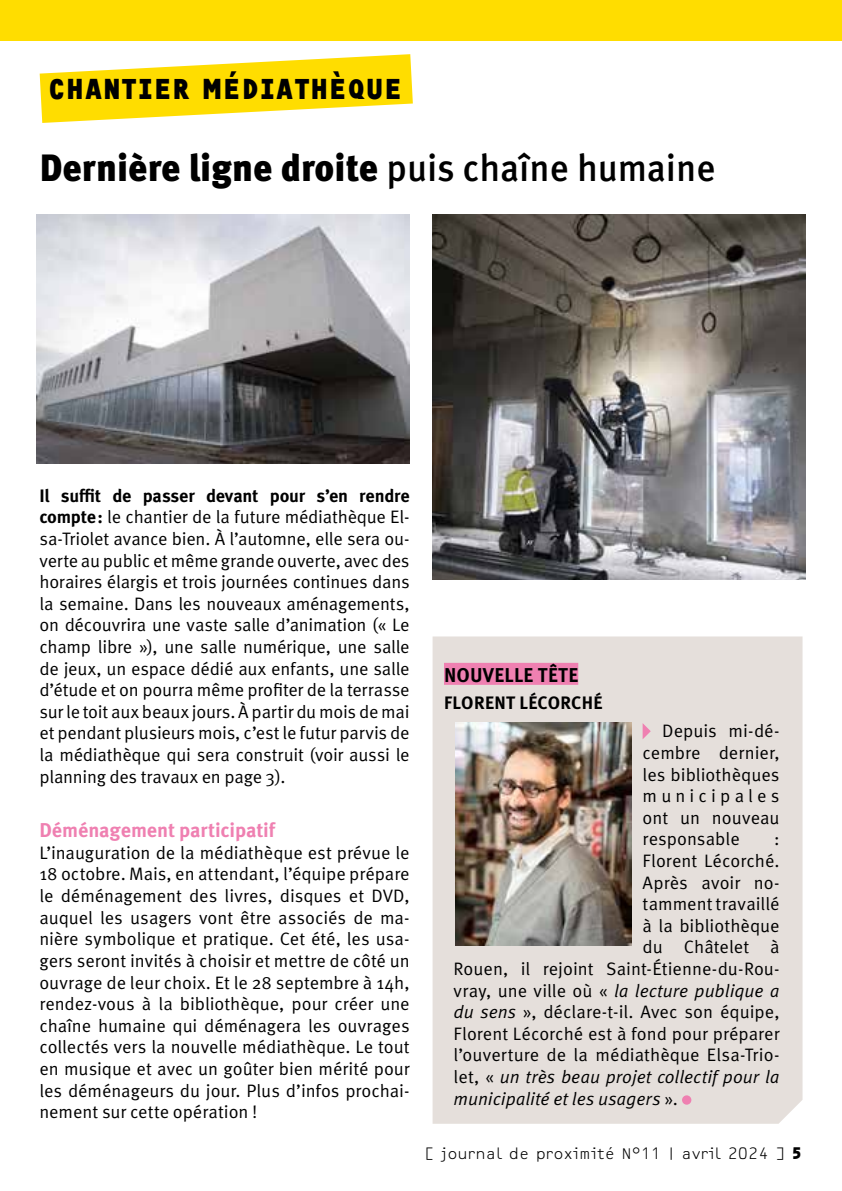
<style>
.page{position:relative;width:842px;height:1191px;background:#fff}
.page>*{position:absolute;margin:0;border:0;box-sizing:border-box;transform-origin:0 0}
.t1{font:900 38px "Meta Pro";color:#000;scale:.96 1}
.t2{font:700 30px "OCRF";color:#000;scale:.96 1}
.t3{font:700 20px "Meta Pro";letter-spacing:-.01em;color:#ef80b1}
.t4{font:700 20px "Meta Correspondence Pro";letter-spacing:.01em;color:#000;scale:.96 1}
.t5{font:18px/21.6px "Meta Pro Norm";color:#000;text-align:justify}
.t6{font:18px/21.6px "Meta Pro Norm Ita";color:#000}
.t7{font:700 18px "Meta Pro";letter-spacing:-.005em;color:#000}
.t8{font:700 18px "Meta Pro";letter-spacing:.02em;color:#000}
.t9{font:300 16px "OCRF";color:#000}
.s1{font-weight:500}
.s2{font-family:"Meta Pro";font-weight:700}
.s3{font-family:"Meta Pro Norm"}
.s4{font-family:"Meta Pro Norm Ita"}
.s5{font-weight:700}
</style>
<div class="page">
<div style="left:0;top:0;width:842px;height:40px;background:#fd0"></div>
<div style="left:433px;top:636px;width:369px;height:487px;background:#e5dfdb"></div>
<div style="left:444px;top:663px;width:134px;height:22px;background:#ef80b1"></div>
<svg style="left:643px;top:723px;width:8px;height:16px"></svg>
<div style="left:682px;top:1095px;width:9px;height:9px;background:#ef80b1;border-radius:50%"></div>
<svg style="left:40px;top:54px;width:373px;height:69px"></svg>
<img style="left:37px;top:215px;width:373px;height:248px">
<img style="left:433px;top:215px;width:372px;height:365px">
<img style="left:456px;top:722px;width:175px;height:224px">
<h2 class="t2" style="left:48px;top:70px;width:371px">CHANTIER MÉDIATHÈQUE</h2>
<h1 class="t1" style="left:40px;top:138px;width:705px">Dernière ligne droite <span class="s1">puis chaîne humaine</span></h1>
<p class="t7" style="left:39px;top:481px;width:372px">Il suffit de passer devant pour s’en rendre</p>
<p class="t5" style="left:39px;top:505px;width:372px"><span class="s2">compte:</span> le chantier de la future médiathèque El&shy;sa-Triolet avance bien. À l’automne, elle sera ou&shy;verte au public et même grande ouverte, avec des horaires élargis et trois journées continues dans la semaine. Dans les nouveaux aménagements, on découvrira une vaste salle d’animation (« Le champ libre »), une salle numérique, une salle de jeux, un espace dédié aux enfants, une salle d’étude et on pourra même profiter de la terrasse sur le toit aux beaux jours. À partir du mois de mai et pendant plusieurs mois, c’est le futur parvis de la médiathèque qui sera construit (voir aussi le planning des travaux en page 3).</p>
<p class="t3" style="left:39px;top:814px;width:237px">Déménagement participatif</p>
<p class="t5" style="left:39px;top:840px;width:372px">L’inauguration de la médiathèque est prévue le 18 octobre. Mais, en attendant, l’équipe prépare le déménagement des livres, disques et DVD, auquel les usagers vont être associés de ma&shy;nière symbolique et pratique. Cet été, les usa&shy;gers seront invités à choisir et mettre de côté un ouvrage de leur choix. Et le 28 septembre à 14h, rendez-vous à la bibliothèque, pour créer une chaîne humaine qui déménagera les ouvrages collectés vers la nouvelle médiathèque. Le tout en musique et avec un goûter bien mérité pour les déménageurs du jour. Plus d’infos prochai&shy;nement sur cette opération !</p>
<p class="t4" style="left:444px;top:659px;width:141px">NOUVELLE TÊTE</p>
<p class="t8" style="left:444px;top:689px;width:160px">FLORENT LÉCORCHÉ</p>
<p class="t5" style="left:643px;top:719px;width:138px;text-indent:20px">Depuis mi-dé&shy;cembre dernier, les bibliothèques municipales ont un nouveau responsable</p>
<p class="t5" style="left:454px;top:827px;width:327px;text-align:right">:<br>Florent Lécorché.<br>Après avoir no-<br>tamment travaillé<br>à la bibliothèque<br>du Châtelet à<br>Rouen, il rejoint Saint-Étienne-du-Rou-</p>
<p class="t6" style="left:454px;top:978px;width:327px"><span class="s3">vray, une ville où «</span> la lecture publique a</p>
<p class="t5" style="left:454px;top:1000px;width:327px"><span class="s4">du sens</span> », déclare-t-il. Avec son équipe, Florent Lécorché est à fond pour préparer l’ouverture de la médiathèque Elsa-Trio-</p>
<p class="t6" style="left:454px;top:1065px;width:328px"><span class="s3">let, «</span> un très beau projet collectif pour la municipalité et les usagers <span class="s3">».</span></p>
<p class="t9" style="left:424px;top:1143px;width:379px">[ journal de proximité N°11 | avril 2024 ] <span class="s5">5</span></p>
</div>
